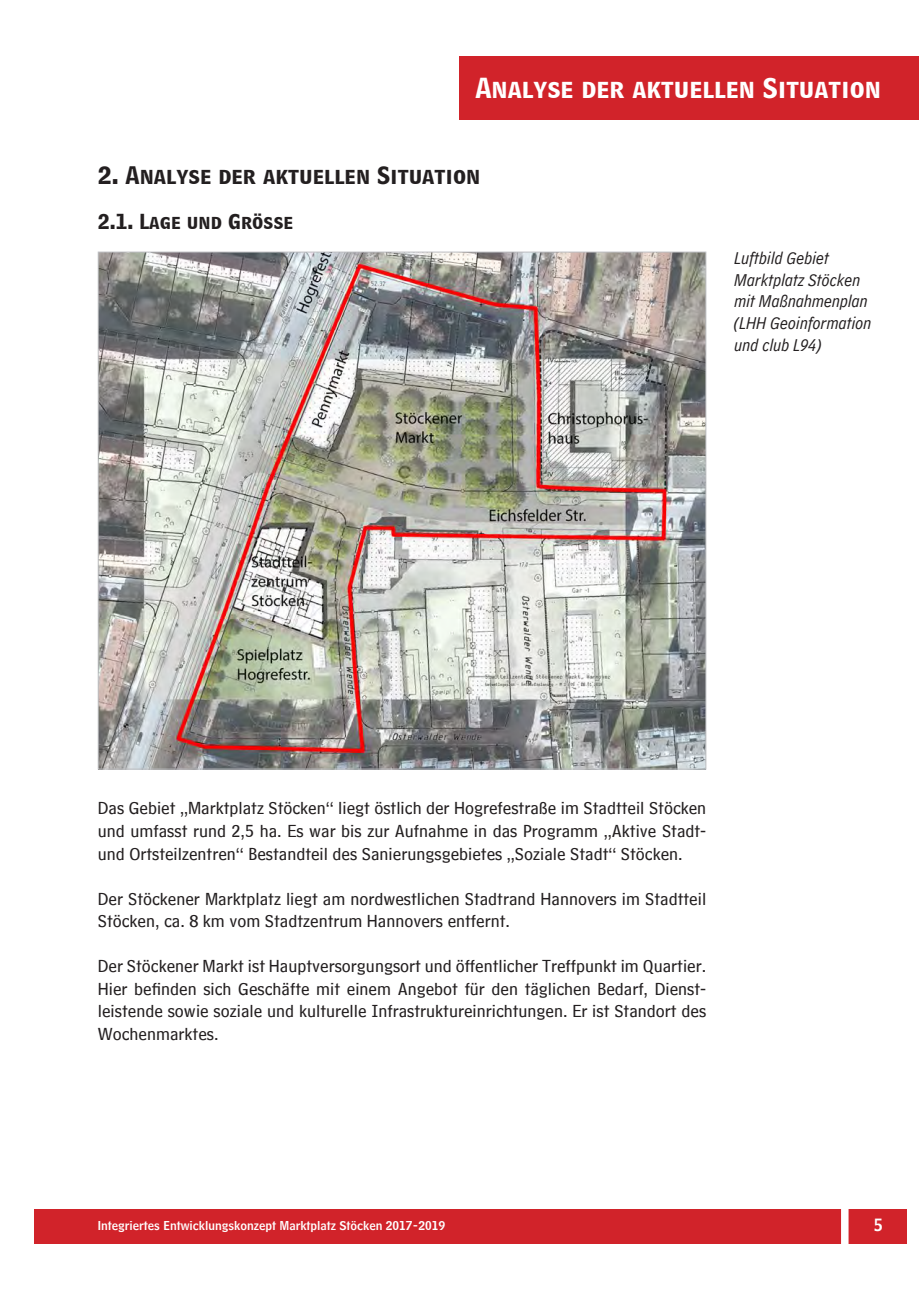
<style>
.page{position:relative;width:919px;height:1289px;background:#fff}
.page>*{position:absolute;margin:0;border:0;box-sizing:border-box;transform-origin:0 0}
.t1{font:24px "HM Big Caps";color:#fff}
.Überschrift_Großbuch{font:21px "HM Big Caps";color:#231f20}
.Fließtext{font:18px/22.5px "HM Text";color:#231f20;text-align:justify}
.Bildbeschriftung_lin{font:italic 18px/21.6px "HM Comment";color:#231f20}
.Unterüberschrift_Gro{font:18px "HM Big Caps";color:#231f20}
.t2{font:16.5px "HM Headline";color:#fff}
.t3{font:12px "HM Headline";color:#fff}
</style>
<div class="page">
<div style="left:459px;top:56px;width:459px;height:64px;background:#d1232a"></div>
<div style="left:34px;top:1209px;width:872px;height:34px;background:#d1232a"></div>
<div style="left:841px;top:1204px;width:7px;height:42px;background:#fff"></div>
<img style="left:100px;top:254px;width:604px;height:513px">
<h1 class="t1" style="left:475px;top:68px;width:407px">Analyse der aktuellen Situation</h1>
<p class="Überschrift_Großbuch" style="left:98px;top:158px;width:384px">2. Analyse der aktuellen Situation</p>
<p class="Unterüberschrift_Gro" style="left:98px;top:207px;width:197px">2.1. Lage und Größe</p>
<p class="Bildbeschriftung_lin" style="left:734px;top:247px;width:96px">Luftbild Gebiet</p>
<p class="Bildbeschriftung_lin" style="left:734px;top:269px;width:135px">Marktplatz Stöcken mit Maßnahmenplan</p>
<p class="Bildbeschriftung_lin" style="left:734px;top:312px;width:139px">(LHH Geoinformation und club L94)</p>
<p class="Fließtext" style="left:98px;top:794px;width:610px">Das Gebiet „Marktplatz Stöcken“ liegt östlich der Hogrefestraße im Stadtteil Stöcken und umfasst rund 2,5 ha. Es war bis zur Aufnahme in das Programm „Aktive Stadt&shy;und Ortsteilzentren“ Bestandteil des Sanierungsgebietes „Soziale Stadt“ Stöcken.</p>
<p class="Fließtext" style="left:98px;top:884px;width:610px">Der Stöckener Marktplatz liegt am nordwestlichen Stadtrand Hannovers im Stadtteil<br>Stöcken, ca. 8 km vom Stadtzentrum Hannovers entfernt.</p>
<p class="Fließtext" style="left:98px;top:951px;width:610px">Der Stöckener Markt ist Hauptversorgungsort und öffentlicher Treffpunkt im Quartier.<br>Hier befinden sich Geschäfte mit einem Angebot für den täglichen Bedarf, Dienst&shy;leistende sowie soziale und kulturelle Infrastruktureinrichtungen. Er ist Standort des Wochenmarktes.</p>
<p class="t3" style="left:98px;top:1215px;width:349px">Integriertes Entwicklungskonzept Marktplatz Stöcken 2017-2019</p>
<p class="t2" style="left:873px;top:1210px;width:11px">5</p>
</div>
